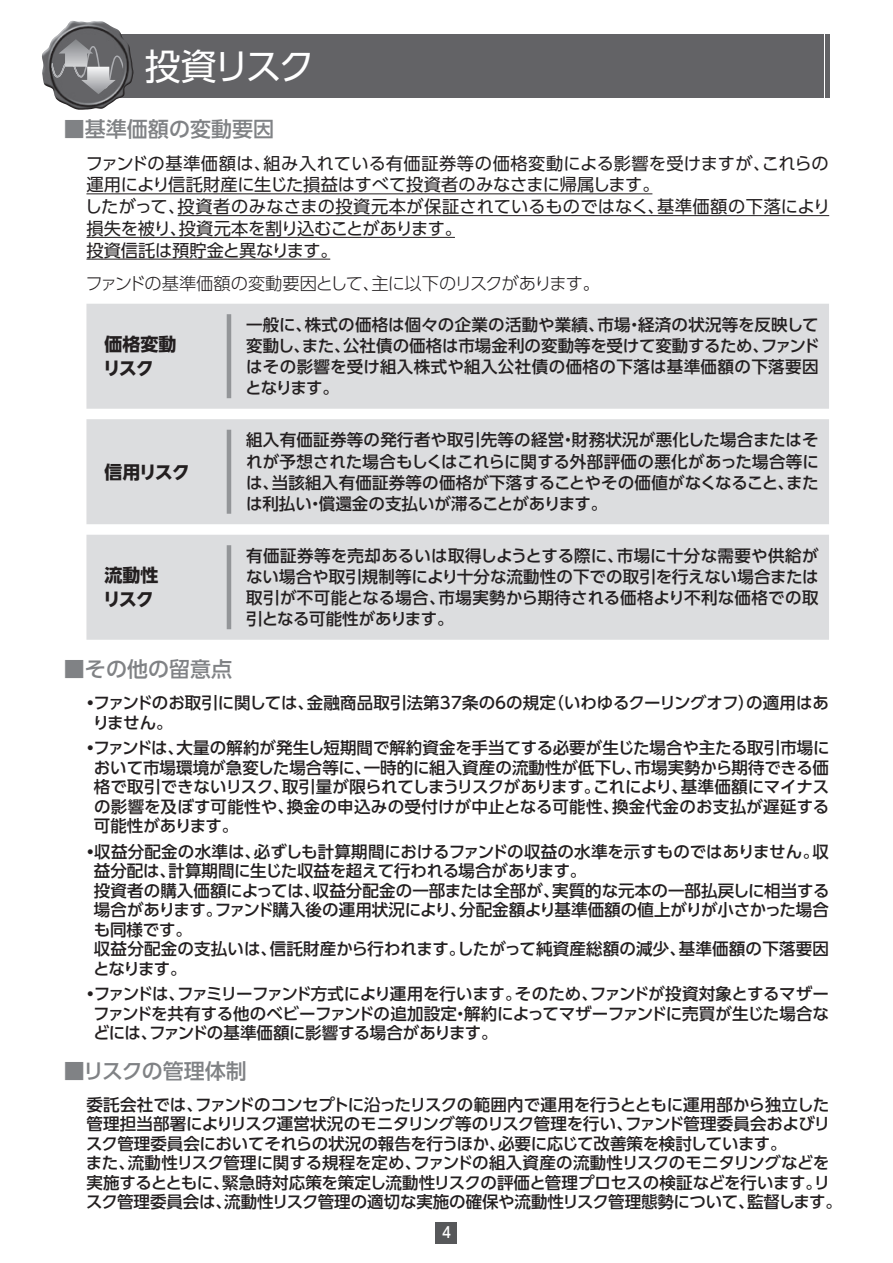
<style>
.page{position:relative;width:893px;height:1263px;background:#fff}
.page>*{position:absolute;margin:0;border:0;box-sizing:border-box;transform-origin:0 0}
.t1{font:36px "UD Shin Go Pro";letter-spacing:-.085em;color:#fff}
.t2{font:500 21px "UD Shin Go Pro";color:#808285}
.t3{font:700 18px/24px "UD Shin Go NT Pro";letter-spacing:-.07em;color:#231f20}
.t4{font:17.25px/21.8px "UD Shin Go Pro";color:#231f20}
.t5{font:300 17.25px "UD Shin Go Pro";letter-spacing:-.045em;color:#231f20}
.t6{font:500 16.5px/19.5px "UD Shin Go Pro";letter-spacing:-.005em;color:#231f20;text-align:justify}
.t7{font:500 15px "UD Shin Go Pro";color:#fff;scale:.9 1}
.s1{font-weight:700}
</style>
<div class="page">
<div style="left:436px;top:1222px;width:21px;height:21px;background:#57585a"></div>
<hr style="left:86px;top:193px;width:566px;height:1px;background:#231f20">
<hr style="left:178px;top:215px;width:651px;height:1px;background:#231f20">
<hr style="left:86px;top:237px;width:369px;height:1px;background:#231f20">
<hr style="left:86px;top:259px;width:244px;height:1px;background:#231f20">
<div style="left:86px;top:304px;width:743px;height:336px;background:#dcdddf"></div>
<hr style="left:227px;top:314px;width:4px;height:84px;background:#939598">
<hr style="left:227px;top:430px;width:4px;height:84px;background:#939598">
<hr style="left:227px;top:545px;width:4px;height:84px;background:#939598">
<div style="left:83px;top:35px;width:741px;height:63px;background:#636366"></div>
<hr style="left:825px;top:35px;width:4px;height:63px;background:#636366">
<img style="left:42px;top:21px;width:29px;height:64px">
<img style="left:52px;top:46px;width:71px;height:43px">
<svg style="left:59px;top:39px;width:57px;height:55px"></svg>
<h1 class="t1" style="left:145px;top:37px;width:171px">投資リスク</h1>
<p class="t2" style="left:64px;top:112px;width:212px">■基準価額の変動要因</p>
<p class="t4" style="left:85px;top:152px;width:747px">ファンドの基準価額は、組み入れている有価証券等の価格変動による影響を受けますが、これらの運用により信託財産に生じた損益はすべて投資者のみなさまに帰属します。<br>したがって、投資者のみなさまの投資元本が保証されているものではなく、基準価額の下落により損失を被り、投資元本を割り込むことがあります。<br>投資信託は預貯金と異なります。</p>
<p class="t5" style="left:86px;top:270px;width:516px">ファンドの基準価額の変動要因として、主に以下のリスクがあります。</p>
<p class="t3" style="left:103px;top:332px;width:75px">価格変動リスク</p>
<p class="t3" style="left:104px;top:459px;width:87px">信用リスク</p>
<p class="t3" style="left:103px;top:563px;width:57px">流動性リスク</p>
<p class="t6" style="left:245px;top:314px;width:576px;line-height:21px">一般に、株式の価格は個々の企業の活動や業績、市場・経済の状況等を反映して変動し、また、公社債の価格は市場金利の変動等を受けて変動するため、ファンドはその影響を受け組入株式や組入公社債の価格の下落は基準価額の下落要因となります。</p>
<p class="t6" style="left:246px;top:429px;width:574px;line-height:21px">組入有価証券等の発行者や取引先等の経営・財務状況が悪化した場合またはそれが予想された場合もしくはこれらに関する外部評価の悪化があった場合等には、当該組入有価証券等の価格が下落することやその価値がなくなること、または利払い・償還金の支払いが滞ることがあります。</p>
<p class="t6" style="left:246px;top:545px;width:574px;line-height:21px">有価証券等を売却あるいは取得しようとする際に、市場に十分な需要や供給がない場合や取引規制等により十分な流動性の下での取引を行えない場合または取引が不可能となる場合、市場実勢から期待される価格より不利な価格での取引となる可能性があります。</p>
<p class="t2" style="left:64px;top:652px;width:170px">■その他の留意点</p>
<p class="t6" style="left:93px;top:693px;width:738px;text-indent:-11px"><span class="s1">・</span>ファンドのお取引に関しては、金融商品取引法第37条の６の規定（いわゆるクーリングオフ）の適用はありません。</p>
<p class="t6" style="left:94px;top:738px;width:737px;text-indent:-12px"><span class="s1">・</span>ファンドは、大量の解約が発生し短期間で解約資金を手当てする必要が生じた場合や主たる取引市場において市場環境が急変した場合等に、一時的に組入資産の流動性が低下し、市場実勢から期待できる価格で取引できないリスク、取引量が限られてしまうリスクがあります。これにより、基準価額にマイナスの影響を及ぼす可能性や、換金の申込みの受付けが中止となる可能性、換金代金のお支払が遅延する可能性があります。</p>
<p class="t6" style="left:93px;top:841px;width:738px;text-align:left;text-indent:-11px"><span class="s1">・</span>収益分配金の水準は、必ずしも計算期間におけるファンドの収益の水準を示すものではありません。収益分配は、計算期間に生じた収益を超えて行われる場合があります。<br>投資者の購入価額によっては、収益分配金の一部または全部が、実質的な元本の一部払戻しに相当する場合があります。ファンド購入後の運用状況により、分配金額より基準価額の値上がりが小さかった場合も同様です。<br>収益分配金の支払いは、信託財産から行われます。したがって純資産総額の減少、基準価額の下落要因となります。</p>
<p class="t6" style="left:93px;top:984px;width:737px;text-indent:-11px"><span class="s1">・</span>ファンドは、ファミリーファンド方式により運用を行います。そのため、ファンドが投資対象とするマザーファンドを共有する他のベビーファンドの追加設定・解約によってマザーファンドに売買が生じた場合などには、ファンドの基準価額に影響する場合があります。</p>
<p class="t2" style="left:64px;top:1054px;width:184px">■リスクの管理体制</p>
<p class="t6" style="left:86px;top:1094px;width:757px;text-align:left">委託会社では、ファンドのコンセプトに沿ったリスクの範囲内で運用を行うとともに運用部から独立した管理担当部署によりリスク運営状況のモニタリング等のリスク管理を行い、ファンド管理委員会およびリスク管理委員会においてそれらの状況の報告を行うほか、必要に応じて改善策を検討しています。<br>また、流動性リスク管理に関する規程を定め、ファンドの組入資産の流動性リスクのモニタリングなどを実施するとともに、緊急時対応策を策定し流動性リスクの評価と管理プロセスの検証などを行います。リスク管理委員会は、流動性リスク管理の適切な実施の確保や流動性リスク管理態勢について、監督します。</p>
<p class="t7" style="left:442px;top:1220px;width:11px">4</p>
</div>
